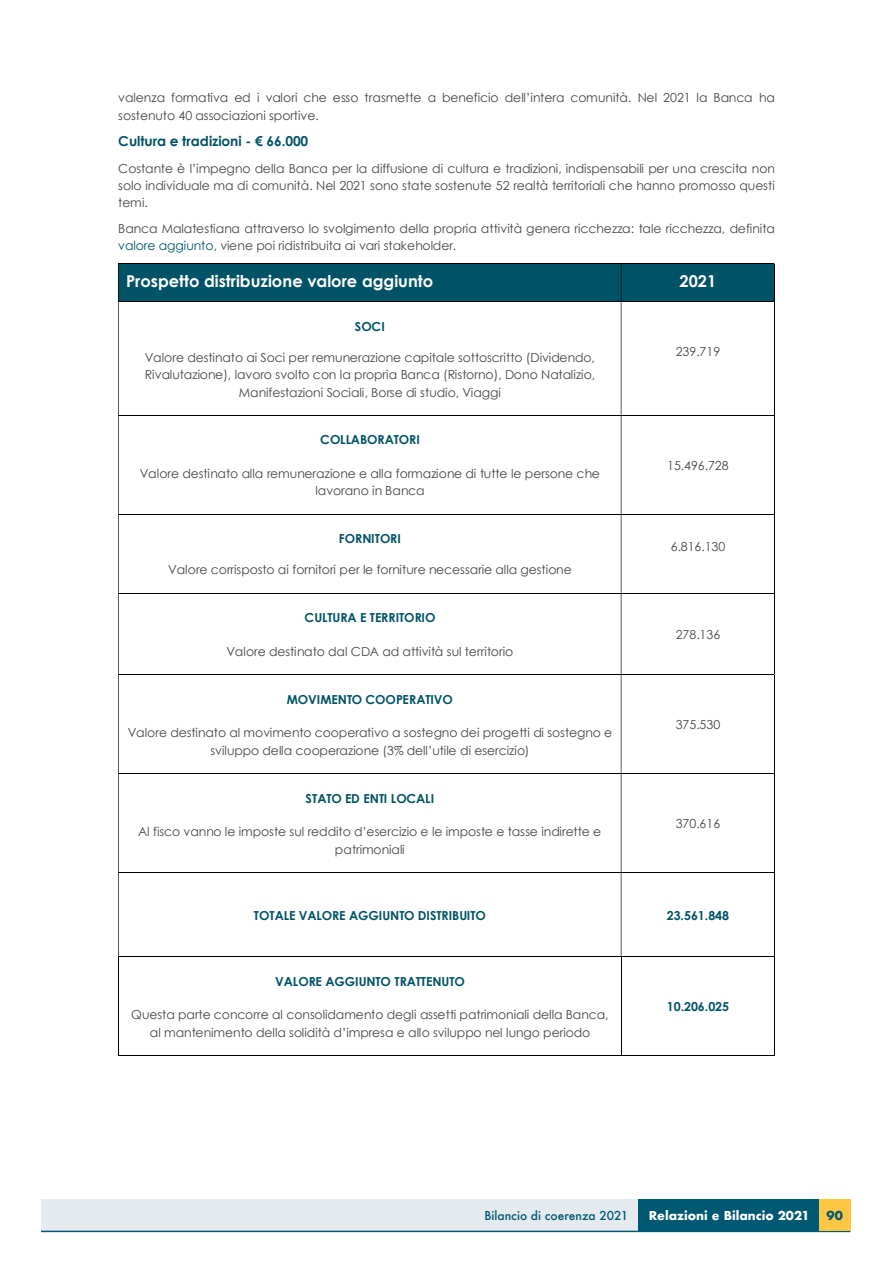
<style>
.page{position:relative;width:893px;height:1263px;background:#fff}
.page>*{position:absolute;margin:0;border:0;box-sizing:border-box;transform-origin:0 0}
.t1{font:700 16.35px "Century Gothic";color:#fff}
.t2{font:700 13.8px "Century Gothic";letter-spacing:-.01em;color:#005366}
.t3{font:12.45px/17.4px "Century Gothic";color:#454545;text-align:center}
.t4{font:700 12.45px "Century Gothic";color:#005366}
.t5{font:700 12px "Futura";color:#fff}
.t6{font:500 12px "Futura";color:#005872}
.t7{font:700 12px "Futura";color:#005872}
.s1{color:#005366}
</style>
<div class="page">
<div style="left:41px;top:1199px;width:809px;height:32px;background:#e5eaef"></div>
<div style="left:638px;top:1199px;width:212px;height:32px;background:#005872"></div>
<hr style="left:41px;top:1231px;width:809px;height:1px;background:#005872">
<div style="left:819px;top:1199px;width:31px;height:32px;background:#fdc643"></div>
<div style="left:119px;top:264px;width:502px;height:37px;background:#005366"></div>
<div style="left:622px;top:264px;width:152px;height:37px;background:#005366"></div>
<hr style="left:118px;top:263px;width:656px;height:1px;background:#000">
<hr style="left:118px;top:264px;width:1px;height:37px;background:#000">
<hr style="left:621px;top:264px;width:1px;height:37px;background:#000">
<hr style="left:774px;top:264px;width:1px;height:37px;background:#000">
<hr style="left:118px;top:301px;width:656px;height:1px;background:#000">
<hr style="left:118px;top:302px;width:1px;height:113px;background:#000">
<hr style="left:621px;top:302px;width:1px;height:113px;background:#000">
<hr style="left:774px;top:302px;width:1px;height:113px;background:#000">
<hr style="left:118px;top:415px;width:656px;height:1px;background:#000">
<hr style="left:118px;top:416px;width:1px;height:98px;background:#000">
<hr style="left:621px;top:416px;width:1px;height:98px;background:#000">
<hr style="left:774px;top:416px;width:1px;height:98px;background:#000">
<hr style="left:118px;top:514px;width:656px;height:1px;background:#000">
<hr style="left:118px;top:515px;width:1px;height:78px;background:#000">
<hr style="left:621px;top:515px;width:1px;height:78px;background:#000">
<hr style="left:774px;top:515px;width:1px;height:78px;background:#000">
<hr style="left:118px;top:593px;width:656px;height:1px;background:#000">
<hr style="left:118px;top:593px;width:1px;height:81px;background:#000">
<hr style="left:621px;top:593px;width:1px;height:81px;background:#000">
<hr style="left:774px;top:593px;width:1px;height:81px;background:#000">
<hr style="left:118px;top:674px;width:656px;height:1px;background:#000">
<hr style="left:118px;top:675px;width:1px;height:98px;background:#000">
<hr style="left:621px;top:675px;width:1px;height:98px;background:#000">
<hr style="left:774px;top:675px;width:1px;height:98px;background:#000">
<hr style="left:118px;top:773px;width:656px;height:1px;background:#000">
<hr style="left:118px;top:774px;width:1px;height:98px;background:#000">
<hr style="left:621px;top:774px;width:1px;height:98px;background:#000">
<hr style="left:774px;top:774px;width:1px;height:98px;background:#000">
<hr style="left:118px;top:872px;width:656px;height:1px;background:#000">
<hr style="left:118px;top:873px;width:1px;height:83px;background:#000">
<hr style="left:621px;top:873px;width:1px;height:83px;background:#000">
<hr style="left:774px;top:873px;width:1px;height:83px;background:#000">
<hr style="left:118px;top:956px;width:656px;height:1px;background:#000">
<hr style="left:118px;top:957px;width:1px;height:99px;background:#000">
<hr style="left:118px;top:1055px;width:503px;height:1px;background:#000">
<hr style="left:621px;top:957px;width:1px;height:99px;background:#000">
<hr style="left:621px;top:1055px;width:153px;height:1px;background:#000">
<hr style="left:774px;top:957px;width:1px;height:99px;background:#000">
<p class="t3" style="left:118px;top:89px;width:658px;text-align:left">valenza formativa ed i valori che esso trasmette a beneficio dell’intera comunità. Nel 2021 la Banca ha sostenuto 40 associazioni sportive.</p>
<p class="t2" style="left:118px;top:131px;width:192px">Cultura e tradizioni - € 66.000</p>
<p class="t3" style="left:118px;top:159px;width:658px;text-align:justify">Costante è l’impegno della Banca per la diffusione di cultura e tradizioni, indispensabili per una crescita non solo individuale ma di comunità. Nel 2021 sono state sostenute 52 realtà territoriali che hanno promosso questi temi.</p>
<p class="t3" style="left:118px;top:219px;width:658px;text-align:left">Banca Malatestiana attraverso lo svolgimento della propria attività genera ricchezza: tale ricchezza, definita <span class="s1">valore aggiunto</span>, viene poi ridistribuita ai vari stakeholder.</p>
<h1 class="t1" style="left:126px;top:269px;width:309px">Prospetto distribuzione valore aggiunto</h1>
<h1 class="t1" style="left:680px;top:269px;width:38px">2021</h1>
<p class="t4" style="left:355px;top:317px;width:31px">SOCI</p>
<p class="t3" style="left:145px;top:349px;width:452px">Valore destinato ai Soci per remunerazione capitale sottoscritto (Dividendo,<br>Rivalutazione), lavoro svolto con la propria Banca (Ristorno), Dono Natalizio,<br>Manifestazioni Sociali, Borse di studio, Viaggi</p>
<p class="t3" style="left:676px;top:342px;width:46px">239.719</p>
<p class="t4" style="left:320px;top:430px;width:101px">COLLABORATORI</p>
<p class="t3" style="left:140px;top:465px;width:462px">Valore destinato alla remunerazione e alla formazione di tutte le persone che lavorano in Banca</p>
<p class="t4" style="left:339px;top:529px;width:63px">FORNITORI</p>
<p class="t3" style="left:168px;top:561px;width:405px">Valore corrisposto ai fornitori per le forniture necessarie alla gestione</p>
<p class="t4" style="left:305px;top:608px;width:132px">CULTURA E TERRITORIO</p>
<p class="t3" style="left:226px;top:642px;width:288px">Valore destinato dal CDA ad attività sul territorio</p>
<p class="t4" style="left:287px;top:690px;width:168px">MOVIMENTO COOPERATIVO</p>
<p class="t3" style="left:128px;top:724px;width:486px">Valore destinato al movimento cooperativo a sostegno dei progetti di sostegno e sviluppo della cooperazione (3% dell’utile di esercizio)</p>
<p class="t4" style="left:306px;top:789px;width:130px">STATO ED ENTI LOCALI</p>
<p class="t3" style="left:138px;top:822px;width:465px">Al fisco vanno le imposte sul reddito d’esercizio e le imposte e tasse indirette e patrimoniali</p>
<p class="t3" style="left:667px;top:456px;width:63px">15.496.728</p>
<p class="t3" style="left:671px;top:537px;width:56px">6.816.130</p>
<p class="t3" style="left:676px;top:625px;width:46px">278.136</p>
<p class="t3" style="left:676px;top:716px;width:46px">375.530</p>
<p class="t3" style="left:676px;top:815px;width:46px">370.616</p>
<p class="t4" style="left:254px;top:906px;width:233px">TOTALE VALORE AGGIUNTO DISTRIBUITO</p>
<p class="t4" style="left:667px;top:906px;width:64px">23.561.848</p>
<p class="t4" style="left:275px;top:972px;width:191px">VALORE AGGIUNTO TRATTENUTO</p>
<p class="t3" style="left:131px;top:1006px;width:479px">Questa parte concorre al consolidamento degli assetti patrimoniali della Banca, al mantenimento della solidità d’impresa e allo sviluppo nel lungo periodo</p>
<p class="t4" style="left:667px;top:997px;width:64px">10.206.025</p>
<p class="t6" style="left:484px;top:1207px;width:145px">Bilancio di coerenza 2021</p>
<p class="t5" style="left:649px;top:1207px;width:162px">Relazioni e Bilancio 2021</p>
<p class="t7" style="left:827px;top:1207px;width:18px">90</p>
</div>
